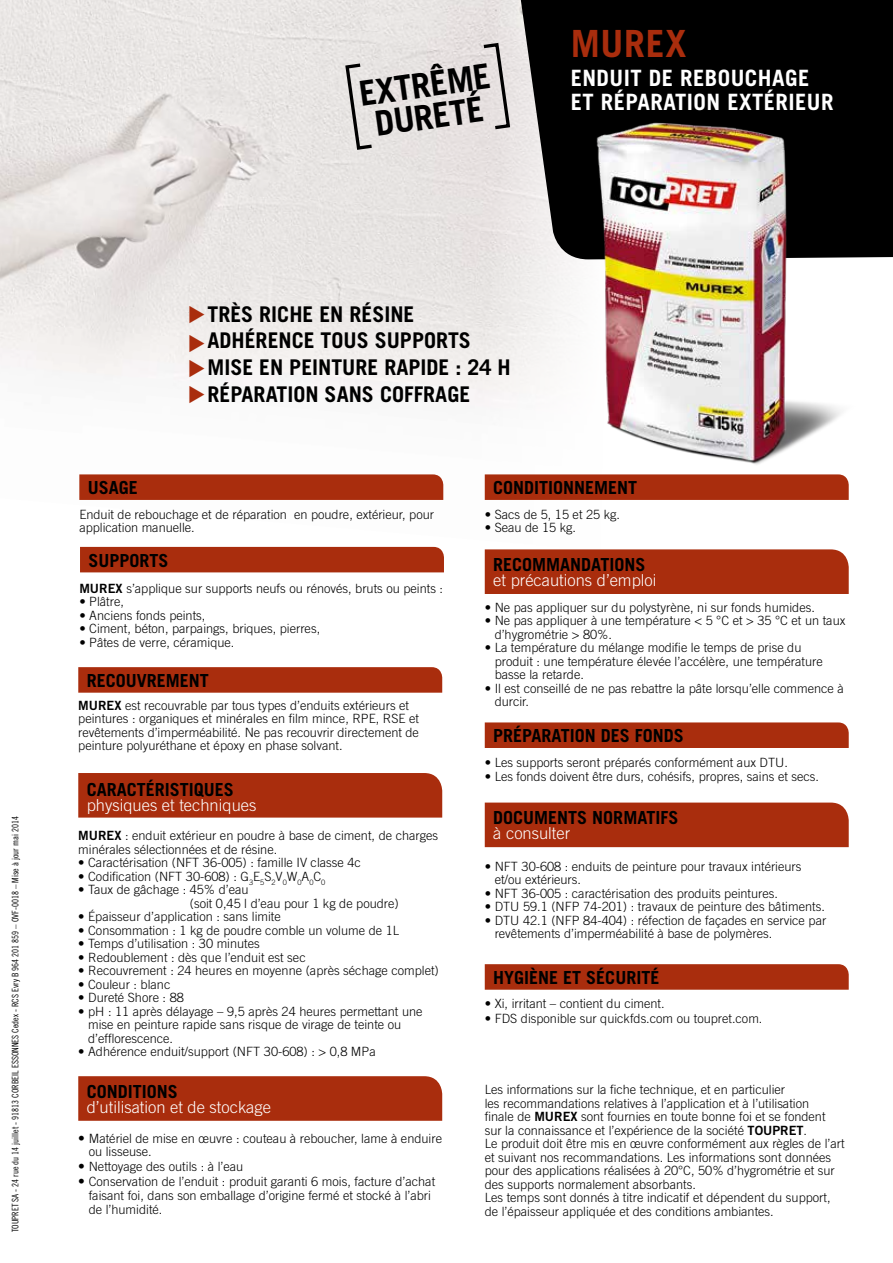
<style>
.page{position:relative;width:893px;height:1263px;background:#fff}
.page>*{position:absolute;margin:0;border:0;box-sizing:border-box;transform-origin:0 0}
.t1{font:700 37.5px "Trade Gothic";letter-spacing:.02em;color:#a92d0d}
.t2{font:700 34.5px/31.5px "Trade Gothic";color:#000;text-align:center}
.t3{font:700 22.5px/24px "Trade Gothic";letter-spacing:.02em;color:#fff}
.t4{font:700 21.6px/26.7px "Trade Gothic";color:#000}
.t5{font:21.15px "Zapf Dingbats ITC";color:#a92d0d}
.t6{font:700 18px "Trade Gothic";color:#000}
.t7{font:300 16.5px "Trade Gothic";color:#fff}
.t8{font:300 12.75px/13.5px "Trade Gothic";color:#000}
.t9{font:9px "Trade Gothic Cond Eighteen";color:#000}
.s1{font-family:"Trade Gothic Bold Two";font-weight:400}
.s2{font-size:13.5px}
</style>
<div class="page">
<img style="left:0;top:0;width:551px;height:559px">
<svg style="left:518px;top:0;width:375px;height:259px;background:#2f2e2e"></svg>
<div style="left:485px;top:549px;width:364px;height:45px;background:#a92d0d"></div>
<div style="left:485px;top:802px;width:364px;height:45px;background:#a92d0d"></div>
<div style="left:78px;top:773px;width:364px;height:44px;background:#a92d0d"></div>
<svg style="left:79px;top:474px;width:364px;height:26px;background:#aa3112"></svg>
<div style="left:485px;top:722px;width:364px;height:26px;background:#a92d0d"></div>
<svg style="left:485px;top:964px;width:364px;height:26px;background:#aa3111"></svg>
<div style="left:78px;top:1076px;width:364px;height:45px;background:#a92d0d"></div>
<svg style="left:78px;top:667px;width:364px;height:26px;background:#aa3112"></svg>
<div style="left:80px;top:547px;width:364px;height:25px;background:#a92d0d"></div>
<svg style="left:485px;top:474px;width:364px;height:26px;background:#aa3111"></svg>
<svg style="left:343px;top:61px;width:32px;height:91px;background:#cac7c6"></svg>
<svg style="left:480px;top:41px;width:32px;height:90px;background:#c9c4c4"></svg>
<img style="left:551px;top:43px;width:329px;height:422px">
<h2 class="t2" style="left:357px;top:78px;width:134px;rotate:-8deg">EXTRÊME<br>DURETÉ</h2>
<h1 class="t1" style="left:571px;top:21px;width:117px">MUREX</h1>
<h3 class="t3" style="left:571px;top:65px;width:264px">ENDUIT DE REBOUCHAGE<br>ET RÉPARATION EXTÉRIEUR</h3>
<p class="t9" style="left:10px;top:1232px;width:417px;rotate:-90deg">TOUPRET SA - 24 rue du 14 juillet - 91813 CORBEIL ESSONNES Cedex - RCS Evry B 964 201 859 – OVF-0018 – Mise à jour mai 2014</p>
<h3 class="t4" style="left:208px;top:300px;width:305px">TRÈS RICHE EN RÉSINE<br>ADHÉRENCE TOUS SUPPORTS<br>MISE EN PEINTURE RAPIDE : 24 H<br>RÉPARATION SANS COFFRAGE</h3>
<h3 class="t5" style="left:187px;top:404px;width:100px;rotate:-90deg">▼ ▼ ▼ ▼</h3>
<h3 class="t6" style="left:88px;top:477px;width:52px">USAGE</h3>
<p class="t8" style="left:79px;top:507px;width:356px">Enduit de rebouchage et de réparation en poudre, extérieur, pour application manuelle.</p>
<h3 class="t6" style="left:89px;top:549px;width:82px">SUPPORTS</h3>
<p class="t8" style="left:79px;top:581px;width:365px"><span class="s1">MUREX</span> s’applique sur supports neufs ou rénovés, bruts ou peints :</p>
<p class="t8" style="left:79px;top:594px;width:46px">• Plâtre,</p>
<p class="t8" style="left:79px;top:608px;width:128px">• Anciens fonds peints,</p>
<p class="t8" style="left:79px;top:621px;width:242px">• Ciment, béton, parpaings, briques, pierres,</p>
<p class="t8" style="left:79px;top:635px;width:157px">• Pâtes de verre, céramique.</p>
<h3 class="t6" style="left:87px;top:669px;width:124px">RECOUVREMENT</h3>
<p class="t8" style="left:78px;top:698px;width:342px"><span class="s1">MUREX</span> est recouvrable par tous types d’enduits extérieurs et peintures : organiques et minérales en film mince, RPE, RSE et revêtements d’imperméabilité. Ne pas recouvrir directement de peinture polyuréthane et époxy en phase solvant.</p>
<h3 class="t6" style="left:87px;top:778px;width:149px">CARACTÉRISTIQUES</h3>
<p class="t7" style="left:87px;top:795px;width:171px">physiques et techniques</p>
<p class="t8" style="left:78px;top:829px;width:361px"><span class="s1">MUREX</span> : enduit extérieur en poudre à base de ciment, de charges minérales sélectionnées et de résine.</p>
<p class="t8" style="left:78px;top:856px;width:284px">• Caractérisation (NFT 36-005) : famille IV classe 4c</p>
<p class="t8" style="left:78px;top:869px;width:249px">• Codification (NFT 30-608) : G<sub>3</sub>E<sub>5</sub>S<sub>2</sub>V<sub>0</sub>W<sub>0</sub>A<sub>0</sub>C<sub>0</sub></p>
<p class="t8" style="left:190px;top:883px;width:211px;text-indent:-111px">• Taux de gâchage : 45% d’eau<br>(soit 0,45 l d’eau pour 1 kg de poudre)</p>
<p class="t8" style="left:78px;top:910px;width:204px">• Épaisseur d’application : sans limite</p>
<p class="t8" style="left:78px;top:923px;width:322px">• Consommation : 1 kg de poudre comble un volume de 1L</p>
<p class="t8" style="left:78px;top:937px;width:183px">• Temps d’utilisation : 30 minutes</p>
<p class="t8" style="left:78px;top:950px;width:229px">• Redoublement : dès que l’enduit est sec</p>
<p class="t8" style="left:78px;top:964px;width:362px">• Recouvrement : 24 heures en moyenne (après séchage complet)</p>
<p class="t8" style="left:78px;top:977px;width:94px">• Couleur : blanc</p>
<p class="t8" style="left:78px;top:991px;width:107px">• Dureté Shore : 88</p>
<p class="t8" style="left:88px;top:1004px;width:336px;text-indent:-10px">• pH : 11 après délayage – 9,5 après 24 heures permettant une mise en peinture rapide sans risque de virage de teinte ou d’efflorescence.</p>
<p class="t8" style="left:78px;top:1045px;width:299px">• Adhérence enduit/support (NFT 30-608) : &gt; 0,8 MPa</p>
<h3 class="t6" style="left:87px;top:1080px;width:93px">CONDITIONS</h3>
<p class="t7" style="left:87px;top:1097px;width:186px">d’utilisation et de stockage</p>
<p class="t8" style="left:89px;top:1131px;width:355px;text-indent:-11px"><span class="s2">•</span> Matériel de mise en œuvre : couteau à reboucher, lame à enduire ou lisseuse.</p>
<p class="t8" style="left:78px;top:1160px;width:166px"><span class="s2">•</span> Nettoyage des outils : à l’eau</p>
<p class="t8" style="left:89px;top:1175px;width:348px;text-indent:-11px"><span class="s2">•</span> Conservation de l’enduit : produit garanti 6 mois, facture d’achat faisant foi, dans son emballage d’origine fermé et stocké à l’abri de l’humidité.</p>
<h3 class="t6" style="left:493px;top:477px;width:146px">CONDITIONNEMENT</h3>
<p class="t8" style="left:485px;top:507px;width:137px">• Sacs de 5, 15 et 25 kg.</p>
<p class="t8" style="left:485px;top:521px;width:93px">• Seau de 15 kg.</p>
<h3 class="t6" style="left:493px;top:553px;width:154px">RECOMMANDATIONS</h3>
<p class="t7" style="left:493px;top:570px;width:165px">et précautions d’emploi</p>
<p class="t8" style="left:485px;top:600px;width:332px">• Ne pas appliquer sur du polystyrène, ni sur fonds humides.</p>
<p class="t8" style="left:495px;top:614px;width:352px;text-indent:-10px">• Ne pas appliquer à une température &lt; 5 °C et &gt; 35 °C et un taux d’hygrométrie &gt; 80%.</p>
<p class="t8" style="left:495px;top:641px;width:330px;text-indent:-10px">• La température du mélange modifie le temps de prise du produit : une température élevée l’accélère, une température basse la retarde.</p>
<p class="t8" style="left:495px;top:681px;width:351px;text-indent:-10px">• Il est conseillé de ne pas rebattre la pâte lorsqu’elle commence à durcir.</p>
<h3 class="t6" style="left:493px;top:725px;width:192px">PRÉPARATION DES FONDS</h3>
<p class="t8" style="left:485px;top:755px;width:305px">• Les supports seront préparés conformément aux DTU.</p>
<p class="t8" style="left:485px;top:769px;width:336px">• Les fonds doivent être durs, cohésifs, propres, sains et secs.</p>
<h3 class="t6" style="left:493px;top:806px;width:187px">DOCUMENTS NORMATIFS</h3>
<p class="t7" style="left:493px;top:823px;width:79px">à consulter</p>
<p class="t8" style="left:495px;top:859px;width:308px;text-indent:-10px">• NFT 30-608 : enduits de peinture pour travaux intérieurs et/ou extérieurs.</p>
<p class="t8" style="left:485px;top:886px;width:295px">• NFT 36-005 : caractérisation des produits peintures.</p>
<p class="t8" style="left:485px;top:900px;width:342px">• DTU 59.1 (NFP 74-201) : travaux de peinture des bâtiments.</p>
<p class="t8" style="left:495px;top:913px;width:333px;text-indent:-10px">• DTU 42.1 (NFP 84-404) : réfection de façades en service par revêtements d’imperméabilité à base de polymères.</p>
<h3 class="t6" style="left:493px;top:966px;width:168px">HYGIÈNE ET SÉCURITÉ</h3>
<p class="t8" style="left:485px;top:996px;width:181px">• Xi, irritant – contient du ciment.</p>
<p class="t8" style="left:485px;top:1011px;width:279px">• FDS disponible sur quickfds.com ou toupret.com.</p>
<p class="t8" style="left:485px;top:1083px;width:361px">Les informations sur la fiche technique, et en particulier<br>les recommandations relatives à l’application et à l’utilisation<br>finale de <span class="s1">MUREX</span> sont fournies en toute bonne foi et se fondent sur la connaissance et l’expérience de la société <span class="s1">TOUPRET</span>.<br>Le produit doit être mis en œuvre conformément aux règles de l’art et suivant nos recommandations. Les informations sont données pour des applications réalisées à 20°C, 50% d’hygrométrie et sur des supports normalement absorbants.<br>Les temps sont donnés à titre indicatif et dépendent du support, de l’épaisseur appliquée et des conditions ambiantes.</p>
</div>
